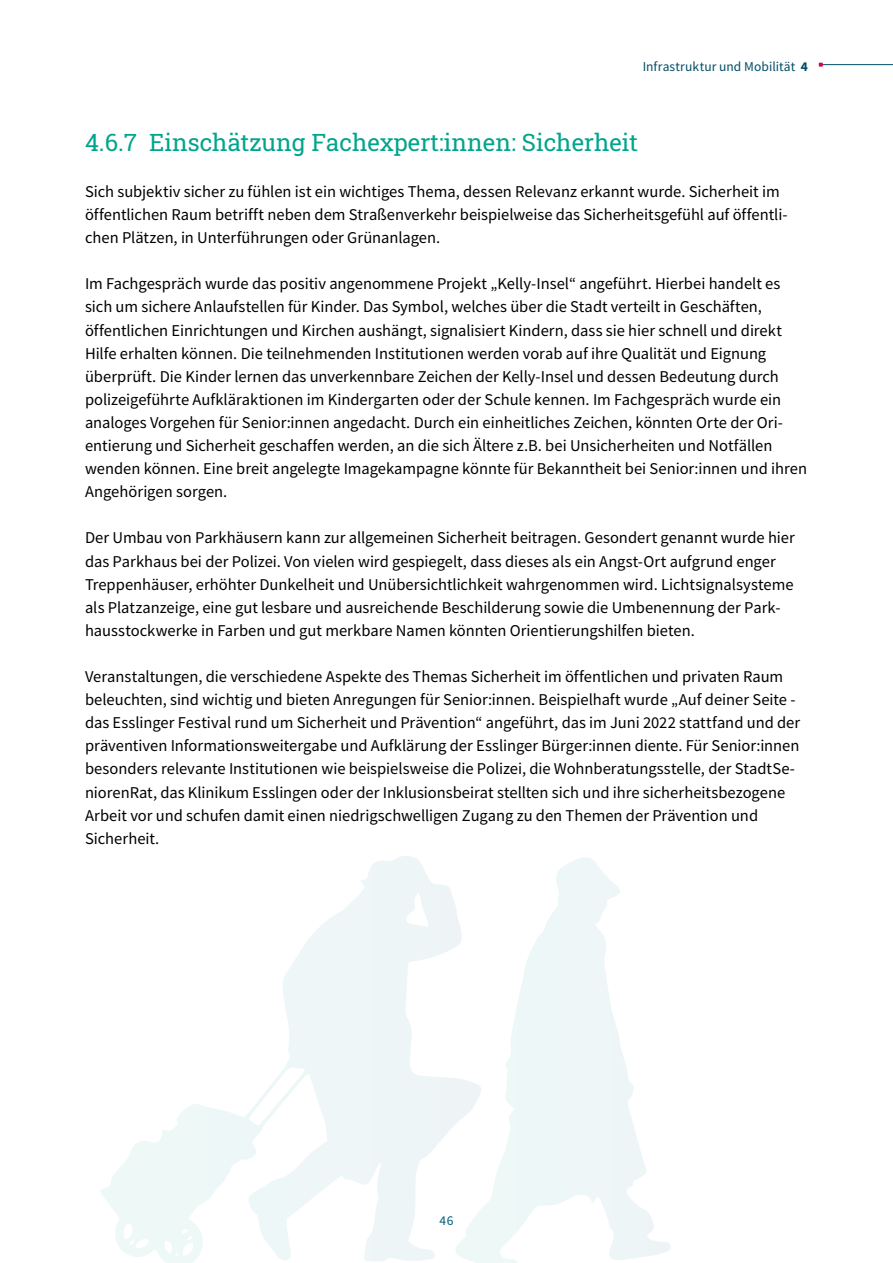
<style>
.page{position:relative;width:893px;height:1263px;background:#fff}
.page>*{position:absolute;margin:0;border:0;box-sizing:border-box;transform-origin:0 0}
.H2_Headline{font:24px "Roboto Slab";color:#00a58c}
.Fließtext{font:16.5px/23.1px "Source Sans Pro";color:#000}
.t1{font:13.5px "Source Sans Pro";letter-spacing:.005em;color:#004d66}
.t2{font:13.5px "Source Sans Pro";color:#005d77}
.s1{font-weight:700}
</style>
<div class="page">
<hr style="left:821px;top:64px;width:72px;height:1px;background:#004d66">
<svg style="left:819px;top:63px;width:4px;height:4px"></svg>
<svg style="left:100px;top:856px;width:353px;height:407px"></svg>
<svg style="left:453px;top:857px;width:218px;height:406px"></svg>
<p class="t1" style="left:643px;top:57px;width:167px">Infrastruktur und Mobilität <span class="s1">4</span></p>
<p class="H2_Headline" style="left:85px;top:126px;width:554px">4.6.7 Einschätzung Fachexpert:innen: Sicherheit</p>
<p class="Fließtext" style="left:85px;top:180px;width:704px">Sich subjektiv sicher zu fühlen ist ein wichtiges Thema, dessen Relevanz erkannt wurde. Sicherheit im öffentlichen Raum betrifft neben dem Straßenverkehr beispielweise das Sicherheitsgefühl auf öffentli&shy;chen Plätzen, in Unterführungen oder Grünanlagen.</p>
<p class="Fließtext" style="left:85px;top:272px;width:723px">Im Fachgespräch wurde das positiv angenommene Projekt „Kelly-Insel“ angeführt. Hierbei handelt es sich um sichere Anlaufstellen für Kinder. Das Symbol, welches über die Stadt verteilt in Geschäften, öffentlichen Einrichtungen und Kirchen aushängt, signalisiert Kindern, dass sie hier schnell und direkt Hilfe erhalten können. Die teilnehmenden Institutionen werden vorab auf ihre Qualität und Eignung überprüft. Die Kinder lernen das unverkennbare Zeichen der Kelly-Insel und dessen Bedeutung durch polizeigeführte Aufkläraktionen im Kindergarten oder der Schule kennen. Im Fachgespräch wurde ein analoges Vorgehen für Senior:innen angedacht. Durch ein einheitliches Zeichen, könnten Orte der Ori&shy;entierung und Sicherheit geschaffen werden, an die sich Ältere z.B. bei Unsicherheiten und Notfällen wenden können. Eine breit angelegte Imagekampagne könnte für Bekanntheit bei Senior:innen und ihren Angehörigen sorgen.</p>
<p class="Fließtext" style="left:85px;top:526px;width:711px">Der Umbau von Parkhäusern kann zur allgemeinen Sicherheit beitragen. Gesondert genannt wurde hier das Parkhaus bei der Polizei. Von vielen wird gespiegelt, dass dieses als ein Angst-Ort aufgrund enger Treppenhäuser, erhöhter Dunkelheit und Unübersichtlichkeit wahrgenommen wird. Lichtsignalsysteme als Platzanzeige, eine gut lesbare und ausreichende Beschilderung sowie die Umbenennung der Park&shy;hausstockwerke in Farben und gut merkbare Namen könnten Orientierungshilfen bieten.</p>
<p class="Fließtext" style="left:85px;top:665px;width:717px">Veranstaltungen, die verschiedene Aspekte des Themas Sicherheit im öffentlichen und privaten Raum beleuchten, sind wichtig und bieten Anregungen für Senior:innen. Beispielhaft wurde „Auf deiner Seite - das Esslinger Festival rund um Sicherheit und Prävention“ angeführt, das im Juni 2022 stattfand und der präventiven Informationsweitergabe und Aufklärung der Esslinger Bürger:innen diente. Für Senior:innen besonders relevante Institutionen wie beispielsweise die Polizei, die Wohnberatungsstelle, der StadtSe&shy;niorenRat, das Klinikum Esslingen oder der Inklusionsbeirat stellten sich und ihre sicherheitsbezogene Arbeit vor und schufen damit einen niedrigschwelligen Zugang zu den Themen der Prävention und Sicherheit.</p>
<p class="t2" style="left:440px;top:1211px;width:15px">46</p>
</div>
